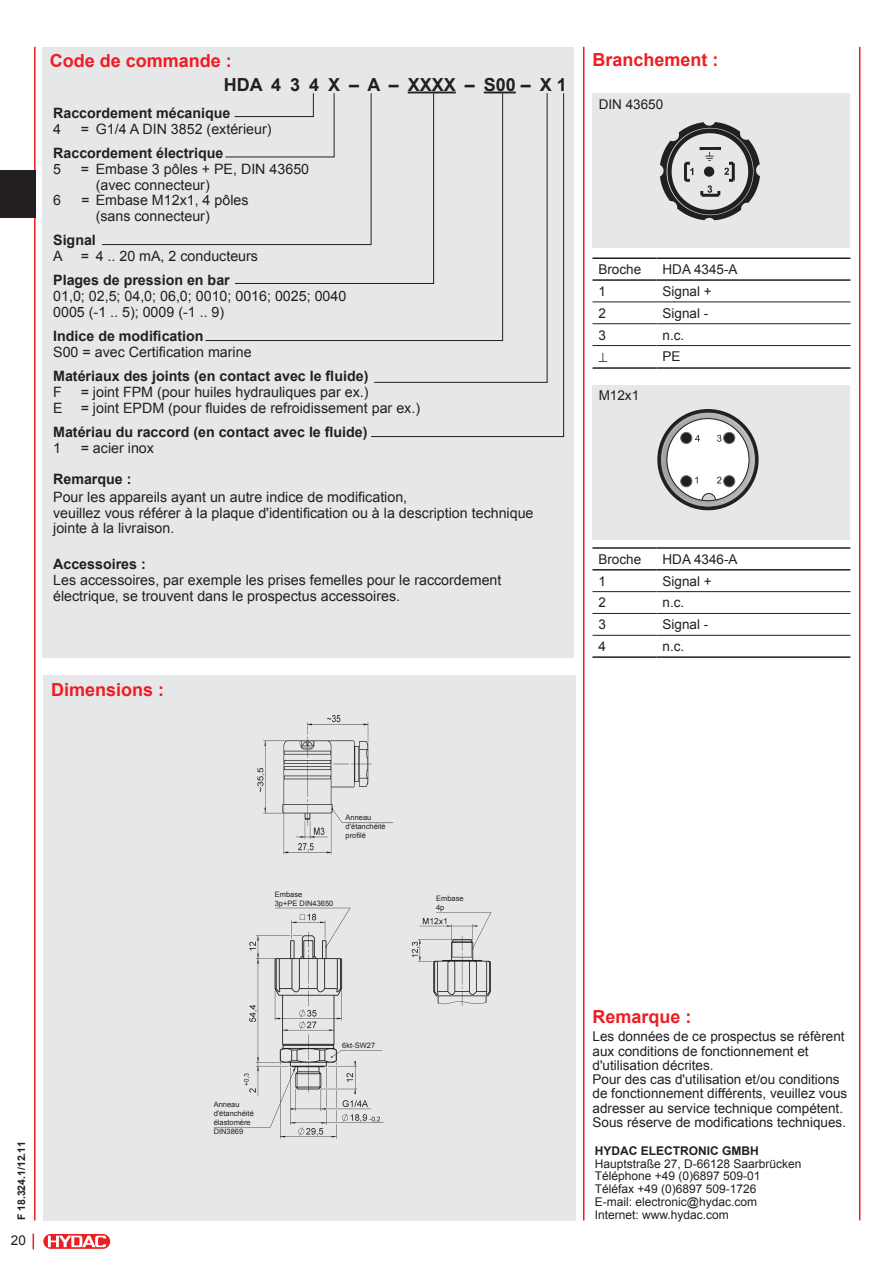
<style>
.page{position:relative;width:893px;height:1263px;background:#fff}
.page>*{position:absolute;margin:0;border:0;box-sizing:border-box;transform-origin:0 0}
.t1{font:700 18px "Arial";color:#ee1d23}
.t2{font:700 18px "Arial";color:#231f20}
.t3{font:14.25px/15.8px "Arial";color:#231f20}
.t4{font:700 14.25px "Arial";color:#231f20}
.t5{font:13.5px/14.2px "Arial";color:#231f20}
.t6{font:12px/12.8px "Arial";color:#231f20}
.t7{font:700 12px "Arial";color:#231f20}
.t8{font:700 10.5px "Arial";color:#231f20}
.t9{font:7.5px/9px "Arial";color:#231f20}
.s1{font-style:italic}
</style>
<div class="page">
<hr style="left:34px;top:47px;width:2px;height:1173px;background:#ee1d23">
<hr style="left:859px;top:47px;width:1px;height:1173px;background:#ee1d23">
<div style="left:43px;top:1233px;width:68px;height:16px;border:1px solid #fff;border-radius:7px"></div>
<svg style="left:43px;top:1234px;width:67px;height:15px"></svg>
<svg style="left:48px;top:1236px;width:58px;height:11px"></svg>
<svg style="left:33px;top:1234px;width:1px;height:15px"></svg>
<div style="left:0;top:171px;width:36px;height:47px;background:#231f20"></div>
<div style="left:592px;top:93px;width:258px;height:154px;background:#e6e7e9"></div>
<div style="left:592px;top:385px;width:258px;height:154px;background:#e6e7e9"></div>
<div style="left:43px;top:675px;width:532px;height:545px;background:#e6e7e9"></div>
<hr style="left:583px;top:47px;width:1px;height:1173px;background:#ee1d23">
<hr style="left:592px;top:301px;width:65px;height:1px;background:#231f20">
<hr style="left:657px;top:301px;width:193px;height:1px;background:#231f20">
<hr style="left:592px;top:323px;width:65px;height:1px;background:#231f20">
<hr style="left:657px;top:323px;width:193px;height:1px;background:#231f20">
<hr style="left:592px;top:345px;width:65px;height:1px;background:#231f20">
<hr style="left:657px;top:345px;width:193px;height:1px;background:#231f20">
<hr style="left:592px;top:257px;width:65px;height:2px;background:#231f20">
<hr style="left:657px;top:257px;width:193px;height:2px;background:#231f20">
<hr style="left:592px;top:279px;width:65px;height:2px;background:#231f20">
<hr style="left:657px;top:279px;width:193px;height:2px;background:#231f20">
<hr style="left:592px;top:367px;width:65px;height:2px;background:#231f20">
<hr style="left:657px;top:367px;width:193px;height:2px;background:#231f20">
<hr style="left:592px;top:591px;width:65px;height:1px;background:#231f20">
<hr style="left:657px;top:591px;width:193px;height:1px;background:#231f20">
<hr style="left:592px;top:613px;width:65px;height:1px;background:#231f20">
<hr style="left:657px;top:613px;width:193px;height:1px;background:#231f20">
<hr style="left:592px;top:635px;width:65px;height:1px;background:#231f20">
<hr style="left:657px;top:635px;width:193px;height:1px;background:#231f20">
<hr style="left:592px;top:547px;width:65px;height:2px;background:#231f20">
<hr style="left:657px;top:547px;width:193px;height:2px;background:#231f20">
<hr style="left:592px;top:569px;width:65px;height:1px;background:#231f20">
<hr style="left:657px;top:569px;width:193px;height:1px;background:#231f20">
<hr style="left:592px;top:656px;width:65px;height:2px;background:#231f20">
<hr style="left:657px;top:656px;width:193px;height:2px;background:#231f20">
<img style="left:660px;top:122px;width:100px;height:99px">
<div style="left:657px;top:409px;width:102px;height:101px;border:6px solid #231f20;border-radius:50%"></div>
<svg style="left:660px;top:411px;width:96px;height:97px"></svg>
<div style="left:43px;top:47px;width:531px;height:611px;background:#e6e7e9"></div>
<svg style="left:205px;top:93px;width:165px;height:248px"></svg>
<svg style="left:370px;top:92px;width:194px;height:345px"></svg>
<img style="left:257px;top:715px;width:137px;height:140px">
<img style="left:213px;top:907px;width:171px;height:232px">
<img style="left:411px;top:912px;width:80px;height:94px">
<p class="t1" style="left:50px;top:49px;width:184px">Code de commande :</p>
<p class="t2" style="left:224px;top:72px;width:345px">HDA434X–A–XXXX–S00–X 1</p>
<p class="t4" style="left:53px;top:104px;width:179px">Raccordement mécanique</p>
<p class="t3" style="left:53px;top:121px;width:9px">4</p>
<p class="t3" style="left:81px;top:121px;width:192px">= G1/4 A DIN 3852 (extérieur)</p>
<p class="t4" style="left:53px;top:144px;width:172px">Raccordement électrique</p>
<p class="t3" style="left:53px;top:161px;width:9px">5</p>
<p class="t3" style="left:96px;top:161px;width:215px;text-indent:-15px">= Embase 3 pôles + PE, DIN 43650 (avec connecteur)</p>
<p class="t3" style="left:53px;top:193px;width:9px">6</p>
<p class="t3" style="left:96px;top:193px;width:154px;text-indent:-15px"><span class="s1">=</span> Embase M12x1, 4 pôles (sans connecteur)</p>
<p class="t4" style="left:53px;top:231px;width:44px">Signal</p>
<p class="t3" style="left:53px;top:248px;width:11px">A</p>
<p class="t3" style="left:81px;top:248px;width:179px">= 4 .. 20 mA, 2 conducteurs</p>
<p class="t4" style="left:53px;top:271px;width:178px">Plages de pression en bar</p>
<p class="t3" style="left:53px;top:288px;width:295px">01,0; 02,5; 04,0; 06,0; 0010; 0016; 0025; 0040<br>0005 (-1 .. 5); 0009 (-1 .. 9)</p>
<p class="t4" style="left:53px;top:327px;width:152px">Indice de modification</p>
<p class="t3" style="left:53px;top:344px;width:200px">S00 = avec Certification marine</p>
<p class="t4" style="left:53px;top:367px;width:317px">Matériaux des joints (en contact avec le fluide)</p>
<p class="t3" style="left:53px;top:384px;width:10px">F</p>
<p class="t3" style="left:81px;top:384px;width:289px">= joint FPM (pour huiles hydrauliques par ex.)</p>
<p class="t3" style="left:53px;top:400px;width:11px">E</p>
<p class="t3" style="left:81px;top:400px;width:341px">= joint EPDM (pour fluides de refroidissement par ex.)</p>
<p class="t4" style="left:53px;top:422px;width:316px">Matériau du raccord (en contact avec le fluide)</p>
<p class="t3" style="left:53px;top:440px;width:9px">1</p>
<p class="t3" style="left:81px;top:440px;width:75px">= acier inox</p>
<p class="t4" style="left:53px;top:470px;width:80px">Remarque :</p>
<p class="t3" style="left:53px;top:489px;width:482px">Pour les appareils ayant un autre indice de modification,<br>veuillez vous référer à la plaque d'identification ou à la description technique jointe à la livraison.</p>
<p class="t4" style="left:53px;top:555px;width:94px">Accessoires :</p>
<p class="t3" style="left:53px;top:572px;width:450px">Les accessoires, par exemple les prises femelles pour le raccordement électrique, se trouvent dans le prospectus accessoires.</p>
<p class="t1" style="left:51px;top:678px;width:115px">Dimensions :</p>
<p class="t1" style="left:592px;top:48px;width:128px">Branchement :</p>
<p class="t5" style="left:599px;top:97px;width:66px">DIN 43650</p>
<p class="t5" style="left:598px;top:262px;width:44px">Broche</p>
<p class="t5" style="left:663px;top:262px;width:77px">HDA 4345-A</p>
<p class="t5" style="left:598px;top:284px;width:9px">1</p>
<p class="t5" style="left:663px;top:284px;width:51px">Signal +</p>
<p class="t5" style="left:598px;top:306px;width:9px">2</p>
<p class="t5" style="left:663px;top:306px;width:47px">Signal -</p>
<p class="t5" style="left:598px;top:328px;width:9px">3</p>
<p class="t5" style="left:663px;top:324px;width:23px;line-height:21.9px">n.c.<br>PE</p>
<p class="t5" style="left:599px;top:388px;width:42px">M12x1</p>
<p class="t5" style="left:598px;top:552px;width:44px">Broche</p>
<p class="t5" style="left:663px;top:552px;width:77px">HDA 4346-A</p>
<p class="t5" style="left:598px;top:574px;width:9px">1</p>
<p class="t5" style="left:663px;top:574px;width:51px">Signal +</p>
<p class="t5" style="left:598px;top:596px;width:9px">2</p>
<p class="t5" style="left:663px;top:596px;width:23px">n.c.</p>
<p class="t5" style="left:598px;top:618px;width:9px">3</p>
<p class="t5" style="left:663px;top:618px;width:47px">Signal -</p>
<p class="t5" style="left:598px;top:639px;width:9px">4</p>
<p class="t5" style="left:663px;top:639px;width:23px">n.c.</p>
<p class="t8" style="left:14px;top:1220px;width:80px;rotate:-90deg">F 18.324.1/12.11</p>
<p class="t5" style="left:11px;top:1233px;width:17px">20</p>
<p class="t9" style="left:346px;top:812px;width:42px">Anneau d'étanchéité profilé</p>
<p class="t9" style="left:275px;top:890px;width:60px">Embase<br>3p+PE DIN43650</p>
<p class="t9" style="left:436px;top:894px;width:29px">Embase<br>4p</p>
<p class="t9" style="left:214px;top:1099px;width:42px">Anneau d'étanchéité élastomère<br>DIN3869</p>
<p class="t9" style="left:342px;top:1040px;width:34px">6kt-SW27</p>
<p class="t1" style="left:592px;top:1004px;width:101px">Remarque :</p>
<p class="t5" style="left:592px;top:1029px;width:256px">Les données de ce prospectus se réfèrent aux conditions de fonctionnement et d'utilisation décrites.<br>Pour des cas d'utilisation et/ou conditions de fonctionnement différents, veuillez vous adresser au service technique compétent.<br>Sous réserve de modifications techniques.</p>
<p class="t7" style="left:595px;top:1143px;width:63px">HYDAC Elec</p>
<p class="t7" style="left:673px;top:1143px;width:87px">tronic GmbH</p>
<p class="t6" style="left:595px;top:1157px;width:208px">Hauptstraße 27, D-66128 Saarbrücken<br>Téléphone +49 (0)6897 509-01<br>Téléfax +49 (0)6897 509-1726<br>E-mail: electronic@hydac.com<br>Internet: www.hydac.com</p>
</div>
